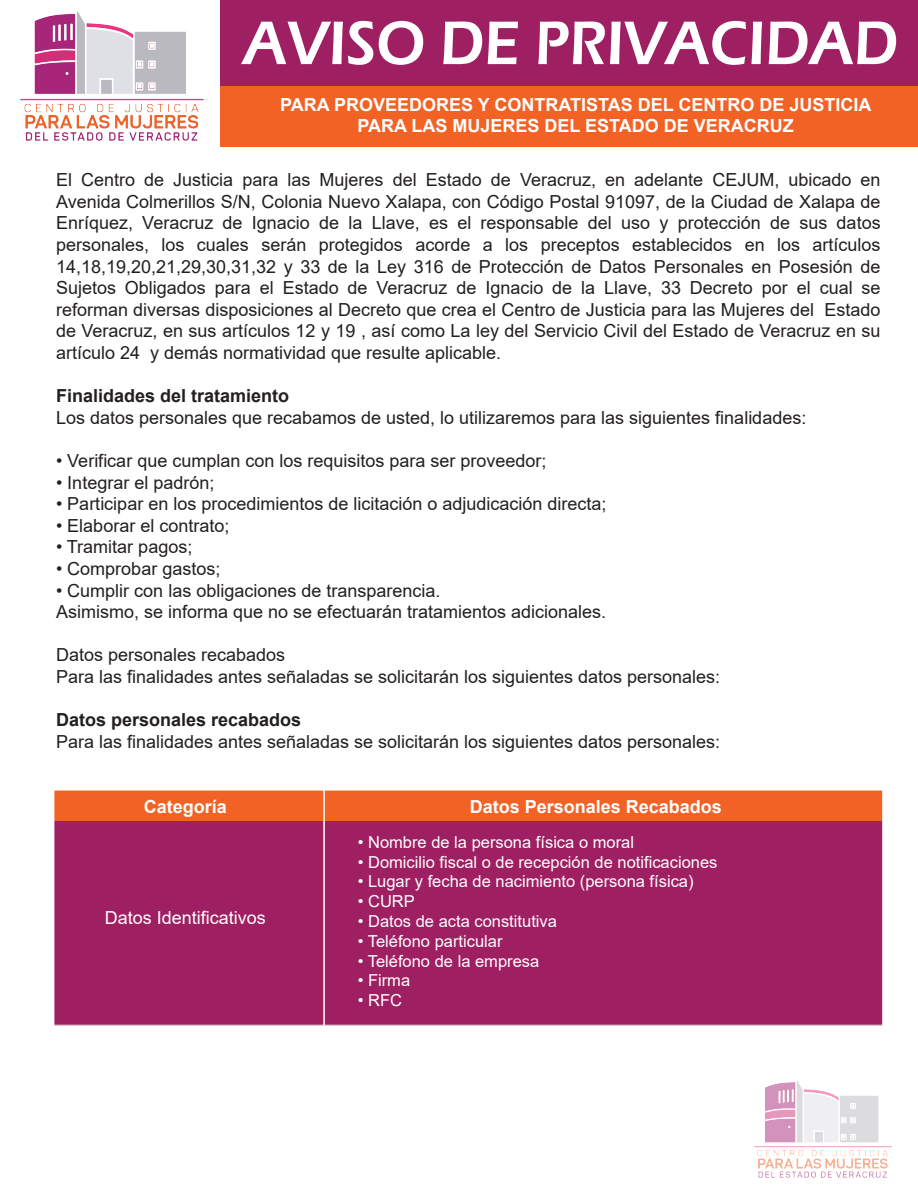
<style>
.page{position:relative;width:918px;height:1188px;background:#fff}
.page>*{position:absolute;margin:0;border:0;box-sizing:border-box;transform-origin:0 0}
.t1{font:600 63.75px "Eras ITC";color:#fff;scale:.92 1}
.t2{font:18px/21.6px "Arial";color:#231f20}
.t3{font:700 18px/21.6px "Arial";color:#fff;text-align:center}
.t4{font:700 18px "Arial";color:#231f20}
.t5{font:18px "Arial";color:#fff}
.t6{font:16.5px "Arial";color:#fff}
</style>
<div class="page">
<div style="left:221px;top:0;width:697px;height:86px;background:#9e1f62"></div>
<img style="left:21px;top:12px;width:183px;height:128px">
<img style="left:754px;top:1081px;width:137px;height:96px">
<div style="left:221px;top:86px;width:697px;height:60px;background:#f26225"></div>
<div style="left:54px;top:821px;width:829px;height:204px;background:#9e1f62"></div>
<div style="left:54px;top:790px;width:829px;height:31px;background:#f26225"></div>
<div style="left:324px;top:790px;width:559px;height:236px;border:1px solid #fff"></div>
<h1 class="t1" style="left:243px;top:7px;width:714px">AVISO DE PRIVACIDAD</h1>
<p class="t3" style="left:280px;top:94px;width:593px">PARA PROVEEDORES Y CONTRATISTAS DEL CENTRO DE JUSTICIA<br>PARA LAS MUJERES DEL ESTADO DE VERACRUZ</p>
<p class="t2" style="left:56px;top:169px;width:826px;text-align:justify">El Centro de Justicia para las Mujeres del Estado de Veracruz, en adelante CEJUM, ubicado en Avenida Colmerillos S/N, Colonia Nuevo Xalapa, con Código Postal 91097, de la Ciudad de Xalapa de Enríquez, Veracruz de Ignacio de la Llave, es el responsable del uso y protección de sus datos personales, los cuales serán protegidos acorde a los preceptos establecidos en los artículos 14,18,19,20,21,29,30,31,32 y 33 de la Ley 316 de Protección de Datos Personales en Posesión de Sujetos Obligados para el Estado de Veracruz de Ignacio de la Llave, 33 Decreto por el cual se reforman diversas disposiciones al Decreto que crea el Centro de Justicia para las Mujeres del Estado de Veracruz, en sus artículos 12 y 19 , así como La ley del Servicio Civil del Estado de Veracruz en su artículo 24 y demás normatividad que resulte aplicable.</p>
<p class="t4" style="left:56px;top:383px;width:235px">Finalidades del tratamiento</p>
<p class="t2" style="left:56px;top:407px;width:752px">Los datos personales que recabamos de usted, lo utilizaremos para las siguientes finalidades:</p>
<p class="t2" style="left:56px;top:450px;width:492px">• Verificar que cumplan con los requisitos para ser proveedor;</p>
<p class="t2" style="left:56px;top:471px;width:160px">• Integrar el padrón;</p>
<p class="t2" style="left:56px;top:493px;width:552px">• Participar en los procedimientos de licitación o adjudicación directa;</p>
<p class="t2" style="left:56px;top:515px;width:175px">• Elaborar el contrato;</p>
<p class="t2" style="left:56px;top:536px;width:138px">• Tramitar pagos;</p>
<p class="t2" style="left:56px;top:558px;width:166px">• Comprobar gastos;</p>
<p class="t2" style="left:56px;top:579px;width:552px">• Cumplir con las obligaciones de transparencia.<br>Asimismo, se informa que no se efectuarán tratamientos adicionales.</p>
<p class="t2" style="left:56px;top:644px;width:666px">Datos personales recabados<br>Para las finalidades antes señaladas se solicitarán los siguientes datos personales:</p>
<p class="t4" style="left:56px;top:707px;width:247px">Datos personales recabados</p>
<p class="t2" style="left:56px;top:731px;width:666px">Para las finalidades antes señaladas se solicitarán los siguientes datos personales:</p>
<p class="t3" style="left:144px;top:796px;width:85px">Categoría</p>
<p class="t3" style="left:470px;top:796px;width:254px">Datos Personales Recabados</p>
<p class="t5" style="left:105px;top:905px;width:163px">Datos Identificativos</p>
<p class="t6" style="left:358px;top:831px;width:278px">• Nombre de la persona física o moral</p>
<p class="t6" style="left:358px;top:850px;width:361px">• Domicilio fiscal o de recepción de notificaciones</p>
<p class="t6" style="left:358px;top:870px;width:337px">• Lugar y fecha de nacimiento (persona física)</p>
<p class="t6" style="left:358px;top:890px;width:59px">• CURP</p>
<p class="t6" style="left:358px;top:910px;width:201px">• Datos de acta constitutiva</p>
<p class="t6" style="left:358px;top:930px;width:146px">• Teléfono particular</p>
<p class="t6" style="left:358px;top:949px;width:183px">• Teléfono de la empresa</p>
<p class="t6" style="left:358px;top:969px;width:54px">• Firma</p>
<p class="t6" style="left:358px;top:989px;width:46px">• RFC</p>
</div>
